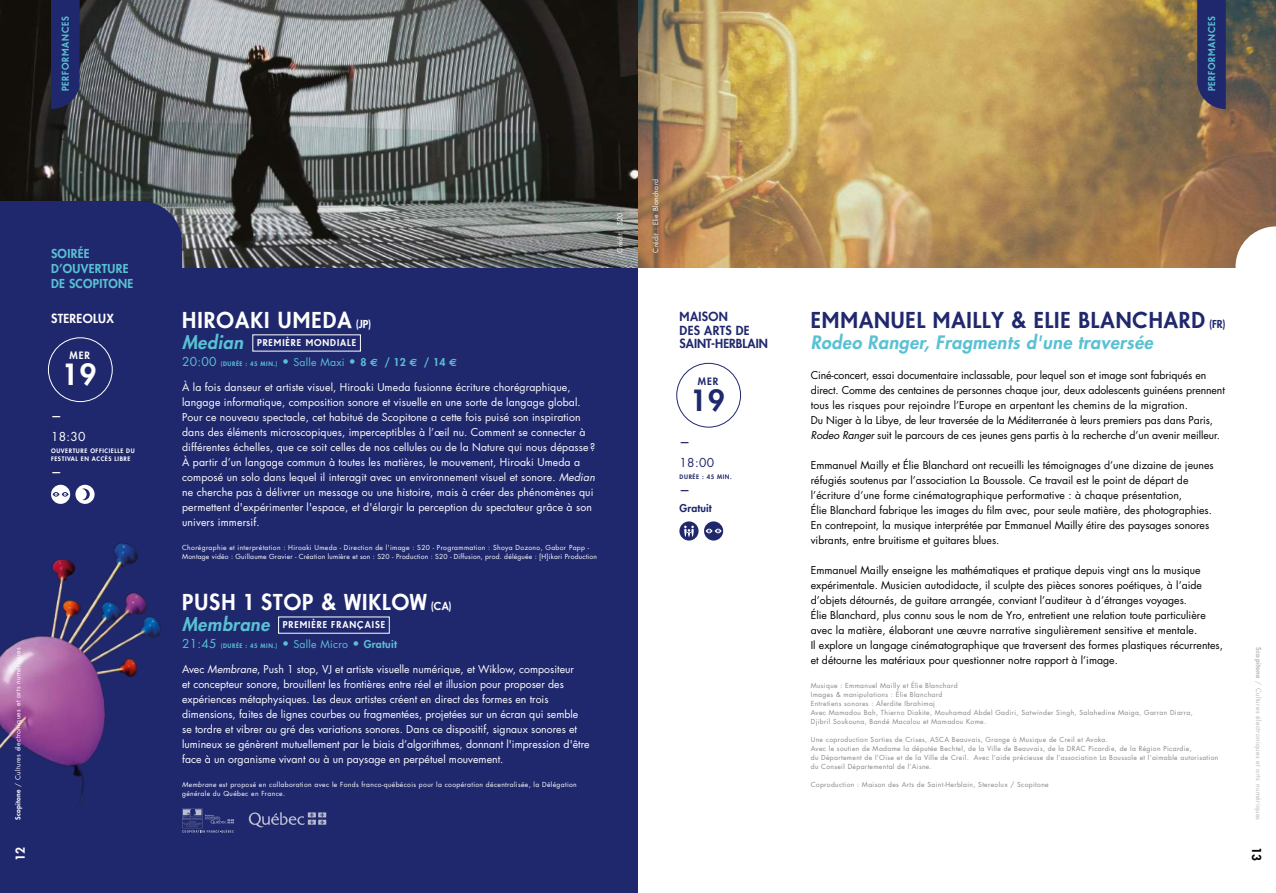
<style>
.page{position:relative;width:1276px;height:893px;background:#fff}
.page>*{position:absolute;margin:0;border:0;box-sizing:border-box;transform-origin:0 0}
.t1{font:800 28.5px "Futura";color:#fff}
.t2{font:800 28.5px "Futura";color:#20286d}
.t3{font:21px "PETITE";letter-spacing:.05em;color:#fff}
.t4{font:21px "PETITE";letter-spacing:.04em;color:#20286d}
.t5{font:italic 800 18px "Futura";letter-spacing:.025em;color:#59c1d3}
.t6{font:12px/13.5px "PETITE";letter-spacing:.02em;color:#20286d}
.t7{font:800 12px/15px "Futura";letter-spacing:.025em;color:#59c1d3}
.t8{font:12px "PETITE";letter-spacing:.025em;color:#fff}
.t9{font:12px "Futura";color:#fff}
.t10{font:12px "Futura";color:#20286d}
.t11{font:800 12px "Futura";color:#fff}
.t12{font:800 12px "Futura";color:#000}
.t13{font:10.5px/15px "Futura";color:#000}
.t14{font:10.5px/15px "Futura";letter-spacing:.01em;color:#fff}
.t15{font:800 10.5px/18px "Futura";letter-spacing:.01em;color:#20286d}
.t16{font:800 10.5px "Futura";color:#fff}
.t17{font:800 9.9px "Futura";color:#fff}
.t18{font:800 9.9px "Futura";color:#20286d}
.t19{font:9px "PETITE";letter-spacing:.1em;color:#fff}
.t20{font:9px "PETITE";letter-spacing:.08em;color:#59c1d3}
.t21{font:6.75px/9px "Futura";letter-spacing:.05em;color:#878787}
.t22{font:6.75px/9px "Futura";letter-spacing:.025em;color:#fff}
.t23{font:6.75px/9px "Futura";letter-spacing:.05em;color:#fff}
.t24{font:6.75px "Futura";letter-spacing:.05em;color:#bababa}
.t25{font:800 6px "Futura";letter-spacing:.1em;color:#59c1d3}
.t26{font:800 6px/7.5px "Futura";letter-spacing:.1em;color:#fff}
.t27{font:800 6px "Futura";letter-spacing:.1em;color:#20286d}
.s1{font-weight:800}
.s2{font-size:10.5px}
.s3{font-weight:400;font-size:12px}
.s4{font-weight:400;font-size:10.5px}
.s5{font-family:"Euro Sans";font-weight:700;font-size:10.5px}
.s6{font-style:italic}
</style>
<div class="page">
<div style="left:0;top:0;width:638px;height:893px;background:#20286d"></div>
<img style="left:0;top:0;width:1276px;height:267px">
<svg style="left:140px;top:201px;width:42px;height:66px"></svg>
<div style="left:0;top:201px;width:140px;height:155px;background:#20286d"></div>
<svg style="left:1235px;top:226px;width:41px;height:42px"></svg>
<img style="left:0;top:542px;width:161px;height:265px">
<svg style="left:51px;top:0;width:29px;height:109px"></svg>
<svg style="left:1197px;top:0;width:28px;height:109px;background:#272d6b"></svg>
<svg style="left:51px;top:485px;width:44px;height:19px"></svg>
<div style="left:48px;top:337px;width:65px;height:65px;border:1px solid #fff;border-radius:50%"></div>
<div style="left:676px;top:363px;width:65px;height:64px;border:1px solid #20286d;border-radius:50%"></div>
<svg style="left:679px;top:521px;width:19px;height:20px"></svg>
<svg style="left:704px;top:521px;width:19px;height:20px"></svg>
<svg style="left:182px;top:808px;width:52px;height:25px"></svg>
<svg style="left:249px;top:812px;width:77px;height:16px"></svg>
<p class="t20" style="left:60px;top:91px;width:77px;rotate:-90deg">PERFORMANCES</p>
<p class="t20" style="left:1205px;top:91px;width:77px;rotate:-90deg">PERFORMANCES</p>
<p class="t7" style="left:51px;top:246px;width:84px">SOIRÉE<br>D’OUVERTURE<br>DE SCOPITONE</p>
<p class="t8" style="left:51px;top:310px;width:64px">STEREOLUX</p>
<p class="t17" style="left:69px;top:349px;width:22px">MER</p>
<h1 class="t1" style="left:62px;top:357px;width:36px">19</h1>
<p class="t16" style="left:51px;top:410px;width:12px">—</p>
<p class="t9" style="left:51px;top:429px;width:36px">18:30</p>
<p class="t26" style="left:51px;top:447px;width:85px">OUVERTURE OFFICIELLE DU<br>FESTIVAL EN ACCÈS LIBRE</p>
<p class="t16" style="left:51px;top:465px;width:12px">—</p>
<p class="t23" style="left:14px;top:820px;width:174px;rotate:-90deg"><span class="s1">Scopitone</span> / Cultures électroniques et arts numériques</p>
<p class="t23" style="left:615px;top:253px;width:41px;rotate:-90deg">Crédit : S20</p>
<h2 class="t3" style="left:182px;top:306px;width:191px">HIROAKI UMEDA <span class="s2">(JP)</span></h2>
<h3 class="t5" style="left:182px;top:331px;width:62px">Median</h3>
<p class="t25" style="left:182px;top:360px;width:276px"><span class="s3">20:00</span> (DURÉE : 45 MIN.) <span class="s3">•</span> <span class="s4">Salle Maxi</span> <span class="s3">•</span> <span class="s2">8</span> <span class="s5">€</span> <span class="s2">/ 12</span> <span class="s5">€</span> <span class="s2">/ 14</span> <span class="s5">€</span></p>
<p class="t14" style="left:182px;top:380px;width:415px">À la fois danseur et artiste visuel, Hiroaki Umeda fusionne écriture chorégraphique, langage informatique, composition sonore et visuelle en une sorte de langage global.<br>Pour ce nouveau spectacle, cet habitué de Scopitone a cette fois puisé son inspiration dans des éléments microscopiques, imperceptibles à l’œil nu. Comment se connecter à différentes échelles, que ce soit celles de nos cellules ou de la Nature qui nous dépasse ?<br>À partir d’un langage commun à toutes les matières, le mouvement, Hiroaki Umeda a composé un solo dans lequel il interagit avec un environnement visuel et sonore. <span class="s6">Median </span>ne cherche pas à délivrer un message ou une histoire, mais à créer des phénomènes qui permettent d'expérimenter l'espace, et d'élargir la perception du spectateur grâce à son univers immersif.</p>
<p class="t22" style="left:182px;top:543px;width:416px">Chorégraphie et interprétation : Hiroaki Umeda - Direction de l'image : S20 - Programmation : Shoya Dozono, Gabor Papp -<br>Montage vidéo : Guillaume Gravier - Création lumière et son : S20 - Production : S20 - Diffusion, prod. déléguée : [H]ikari Production</p>
<h2 class="t3" style="left:182px;top:588px;width:271px">PUSH 1 STOP &amp; WIKLOW <span class="s2">(CA)</span></h2>
<h3 class="t5" style="left:182px;top:613px;width:89px">Membrane</h3>
<p class="t25" style="left:182px;top:642px;width:216px"><span class="s3">21:45</span> (DURÉE : 45 MIN.) <span class="s3">•</span> <span class="s4">Salle Micro</span> <span class="s3">•</span> <span class="s2">Gratuit</span></p>
<p class="t14" style="left:182px;top:662px;width:409px">Avec <span class="s6">Membrane</span>, Push 1 stop, VJ et artiste visuelle numérique, et Wiklow, compositeur<br>et concepteur sonore, brouillent les frontières entre réel et illusion pour proposer des expériences métaphysiques. Les deux artistes créent en direct des formes en trois dimensions, faites de lignes courbes ou fragmentées, projetées sur un écran qui semble se tordre et vibrer au gré des variations sonores. Dans ce dispositif, signaux sonores et lumineux se génèrent mutuellement par le biais d’algorithmes, donnant l'impression d'être face à un organisme vivant ou à un paysage en perpétuel mouvement.</p>
<p class="t23" style="left:182px;top:780px;width:396px"><span class="s6">Membrane</span> est proposé en collaboration avec le Fonds franco-québécois pour la coopération décentralisée, la Délégation générale du Québec en France.</p>
<p class="t19" style="left:257px;top:337px;width:101px">PREMIÈRE MONDIALE</p>
<p class="t19" style="left:283px;top:619px;width:104px">PREMIÈRE FRANÇAISE</p>
<p class="t23" style="left:651px;top:253px;width:75px;rotate:-90deg">Crédit : Elie Blanchard</p>
<p class="t6" style="left:679px;top:310px;width:90px">MAISON<br>DES ARTS DE<br>SAINT-HERBLAIN</p>
<p class="t18" style="left:698px;top:375px;width:22px">MER</p>
<h1 class="t2" style="left:690px;top:382px;width:36px">19</h1>
<p class="t15" style="left:679px;top:433px;width:12px">—</p>
<p class="t10" style="left:679px;top:454px;width:36px">18:00</p>
<p class="t27" style="left:679px;top:473px;width:54px">DURÉE : 45 MIN.</p>
<p class="t15" style="left:679px;top:481px;width:34px">—<br>Gratuit</p>
<h2 class="t4" style="left:811px;top:306px;width:416px">EMMANUEL MAILLY &amp; ELIE BLANCHARD <span class="s2">(FR)</span></h2>
<h3 class="t5" style="left:811px;top:331px;width:344px">Rodeo Ranger, Fragments d'une traversée</h3>
<p class="t13" style="left:811px;top:368px;width:416px">Ciné-concert, essai documentaire inclassable, pour lequel son et image sont fabriqués en direct. Comme des centaines de personnes chaque jour, deux adolescents guinéens prennent tous les risques pour rejoindre l’Europe en arpentant les chemins de la migration.<br>Du Niger à la Libye, de leur traversée de la Méditerranée à leurs premiers pas dans Paris, <span class="s6">Rodeo Ranger</span> suit le parcours de ces jeunes gens partis à la recherche d’un avenir meilleur.</p>
<p class="t13" style="left:811px;top:458px;width:404px">Emmanuel Mailly et Élie Blanchard ont recueilli les témoignages d’une dizaine de jeunes réfugiés soutenus par l’association La Boussole. Ce travail est le point de départ de l’écriture d’une forme cinématographique performative : à chaque présentation,<br>Élie Blanchard fabrique les images du film avec, pour seule matière, des photographies.<br>En contrepoint, la musique interprétée par Emmanuel Mailly étire des paysages sonores vibrants, entre bruitisme et guitares blues.</p>
<p class="t13" style="left:811px;top:563px;width:414px">Emmanuel Mailly enseigne les mathématiques et pratique depuis vingt ans la musique expérimentale. Musicien autodidacte, il sculpte des pièces sonores poétiques, à l’aide d’objets détournés, de guitare arrangée, conviant l’auditeur à d’étranges voyages.<br>Élie Blanchard, plus connu sous le nom de Yro, entretient une relation toute particulière avec la matière, élaborant une œuvre narrative singulièrement sensitive et mentale.<br>Il explore un langage cinématographique que traversent des formes plastiques récurrentes, et détourne les matériaux pour questionner notre rapport à l’image.</p>
<p class="t21" style="left:811px;top:681px;width:383px">Musique : Emmanuel Mailly et Élie Blanchard<br>Images &amp; manipulations : Élie Blanchard<br>Entretiens sonores : Aferdite Ibrahimaj<br>Avec Mamadou Bah, Thierno Diakite, Mouhamad Abdel Gadiri, Satwinder Singh, Salahedine Maiga, Garran Diarra, Djibril Soukouna, Bandé Macalou et Mamadou Kome.</p>
<p class="t21" style="left:811px;top:735px;width:409px">Une coproduction Sorties de Crises, ASCA Beauvais, Grange à Musique de Creil et Avoka.<br>Avec le soutien de Madame la députée Bechtel, de la Ville de Beauvais, de la DRAC Picardie, de la Région Picardie,<br>du Département de l’Oise et de la Ville de Creil. Avec l’aide précieuse de l’association La Boussole et l’aimable autorisation du Conseil Départemental de l’Aisne.</p>
<p class="t21" style="left:811px;top:780px;width:239px">Coproduction : Maison des Arts de Saint-Herblain, Stereolux / Scopitone</p>
<p class="t24" style="left:1263px;top:647px;width:174px;rotate:90deg"><span class="s1">Scopitone</span> / Cultures électroniques et arts numériques</p>
<p class="t11" style="left:13px;top:861px;width:16px;rotate:-90deg">12</p>
<p class="t12" style="left:1264px;top:847px;width:16px;rotate:90deg">13</p>
</div>
